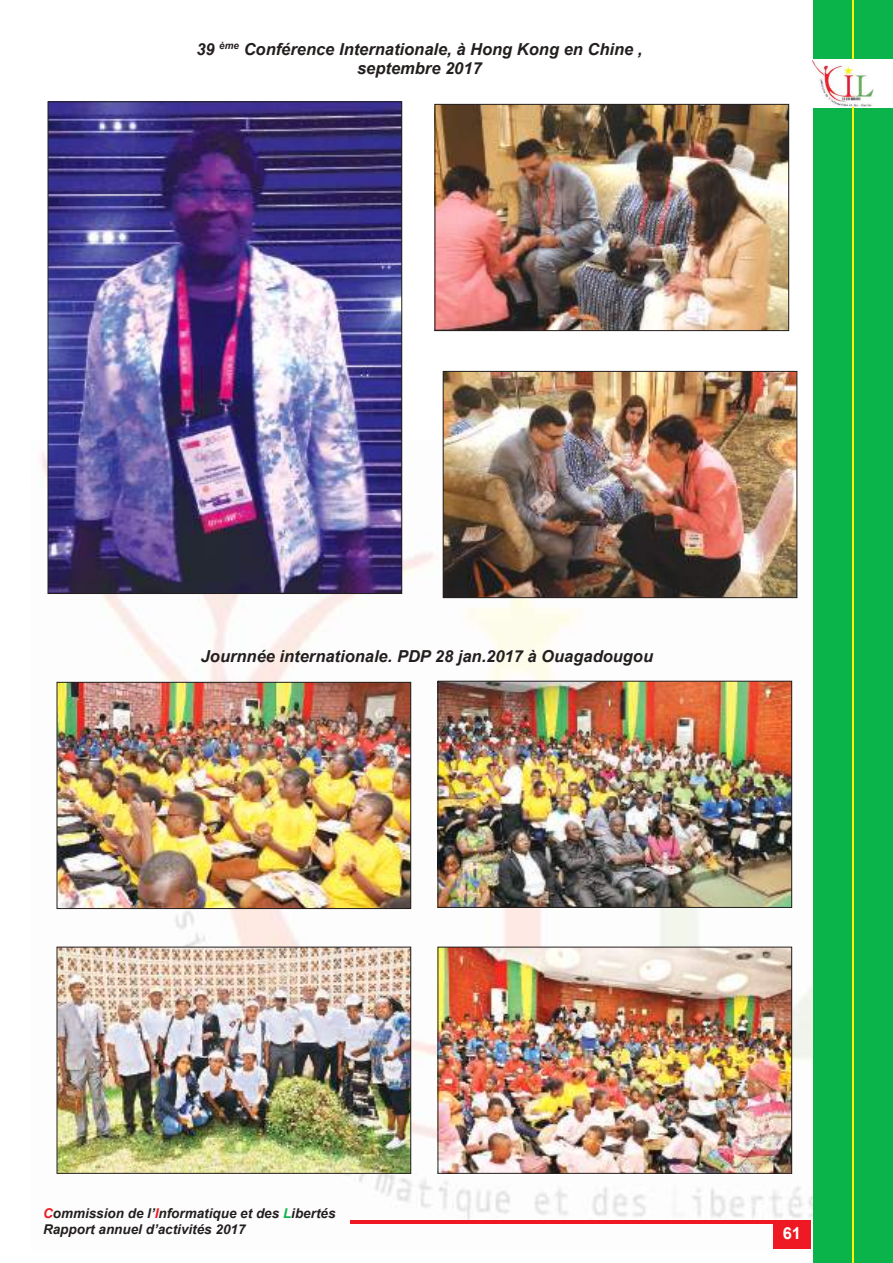
<style>
.page{position:relative;width:893px;height:1263px;background:#fff}
.page>*{position:absolute;margin:0;border:0;box-sizing:border-box;transform-origin:0 0}
.t1{font:italic 700 16.5px/19.8px "Arial";color:#241f1f;text-align:center}
.t2{font:700 16.5px "Arial";color:#fff}
.t3{font:italic 700 13.5px/16.2px "Arial";color:#241f1f}
.s1{color:#ef1923}
.s2{color:#0ab44a}
</style>
<div class="page">
<img style="left:41px;top:441px;width:772px;height:808px">
<div style="left:813px;top:0;width:80px;height:1263px;background:#0ab44a"></div>
<div style="left:813px;top:59px;width:80px;height:49px;background:#fff"></div>
<hr style="left:852px;top:0;width:2px;height:1263px;background:#fff300">
<img style="left:812px;top:60px;width:62px;height:47px">
<div style="left:773px;top:1221px;width:37px;height:27px;background:#ef1923"></div>
<hr style="left:350px;top:1220px;width:460px;height:4px;background:#ef1923">
<img style="left:445px;top:373px;width:350px;height:223px">
<div style="left:443px;top:371px;width:354px;height:227px;border:1px solid #241f1f"></div>
<img style="left:437px;top:106px;width:350px;height:223px">
<div style="left:435px;top:104px;width:354px;height:227px;border:1px solid #241f1f"></div>
<img style="left:50px;top:103px;width:350px;height:489px">
<img style="left:59px;top:684px;width:350px;height:223px">
<div style="left:57px;top:682px;width:354px;height:227px;border:1px solid #241f1f"></div>
<img style="left:440px;top:683px;width:350px;height:223px">
<div style="left:438px;top:681px;width:354px;height:227px;border:1px solid #241f1f"></div>
<img style="left:59px;top:949px;width:350px;height:223px">
<div style="left:57px;top:947px;width:354px;height:227px;border:1px solid #241f1f"></div>
<img style="left:440px;top:949px;width:350px;height:223px">
<div style="left:438px;top:947px;width:354px;height:227px;border:1px solid #241f1f"></div>
<p class="t1" style="left:196px;top:39px;width:448px">39 <sup>ème</sup> Conférence Internationale, à Hong Kong en Chine , septembre 2017</p>
<p class="t1" style="left:201px;top:646px;width:454px">Journnée internationale. PDP 28 jan.2017 à Ouagadougou</p>
<p class="t3" style="left:43px;top:1205px;width:294px"><span class="s1">C</span>ommission de l’<span class="s1">I</span>nformatique et des <span class="s2">L</span>ibertés<br>Rapport annuel d’activités 2017</p>
<p class="t2" style="left:783px;top:1224px;width:20px">61</p>
</div>
